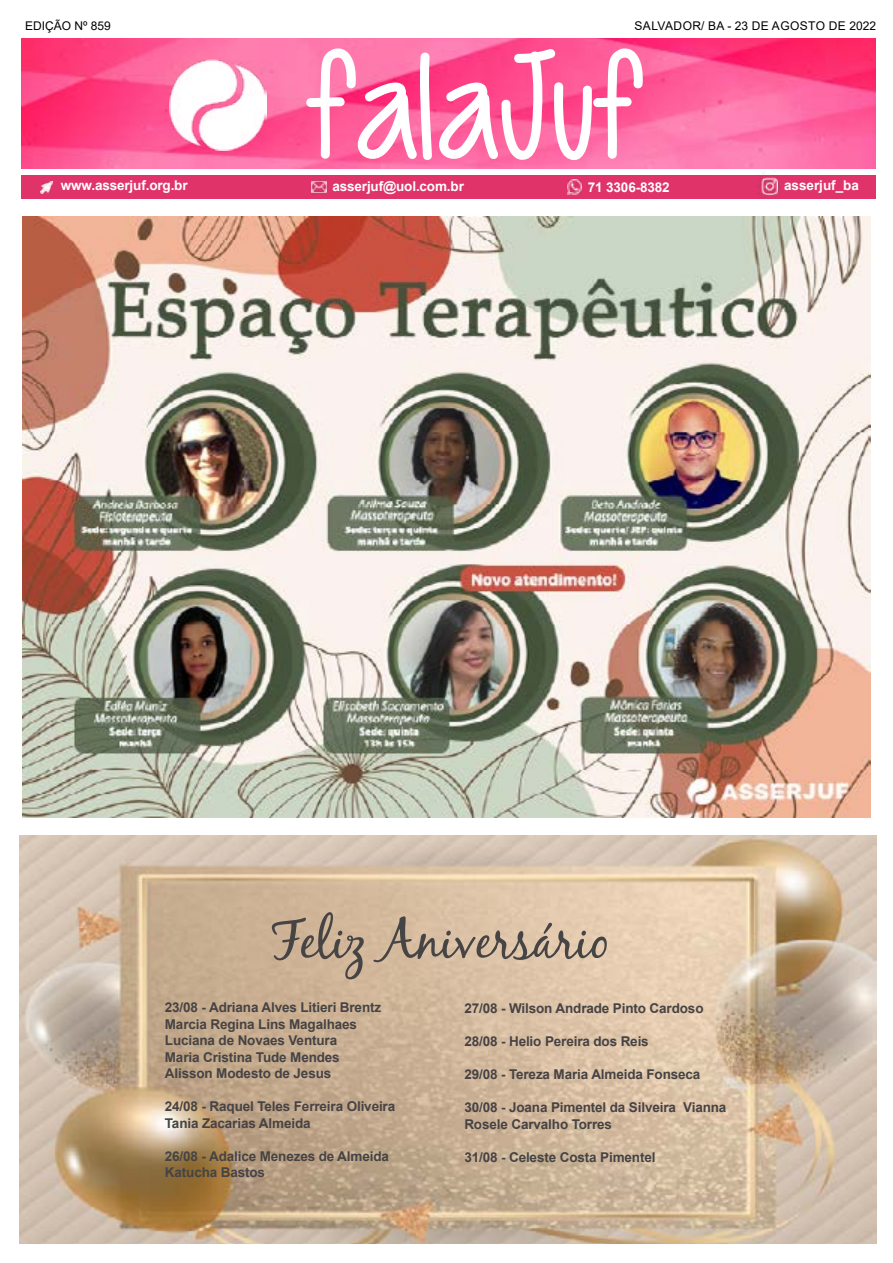
<style>
.page{position:relative;width:893px;height:1263px;background:#fff}
.page>*{position:absolute;margin:0;border:0;box-sizing:border-box;transform-origin:0 0}
.t1{font:150px "Cutie Patootie";letter-spacing:-.01em;color:#fff}
.t2{font:54px "Black Jack";letter-spacing:-.01em;color:#464444}
.t3{font:700 13.5px/16.5px "Arial";letter-spacing:-.01em;color:#464344}
.t4{font:700 13.5px "Arial";letter-spacing:-.01em;color:#fff}
.t5{font:12px "Arial";letter-spacing:.035em;color:#000}
.t6{font:12px "Arial";color:#000}
</style>
<div class="page">
<div style="left:21px;top:175px;width:854px;height:24px;background:#df3369"></div>
<img style="left:20px;top:836px;width:856px;height:407px">
<img style="left:21px;top:39px;width:855px;height:129px">
<img style="left:169px;top:60px;width:97px;height:91px">
<img style="left:757px;top:173px;width:22px;height:23px">
<svg style="left:40px;top:181px;width:13px;height:12px"></svg>
<img style="left:567px;top:180px;width:15px;height:14px">
<img style="left:312px;top:180px;width:14px;height:14px">
<img style="left:23px;top:216px;width:848px;height:601px">
<p class="t6" style="left:25px;top:18px;width:87px">EDIÇÃO Nº 859</p>
<p class="t5" style="left:635px;top:17px;width:243px">SALVADOR/ BA - 23 DE AGOSTO DE 2022</p>
<h1 class="t1" style="left:303px;top:26px;width:338px">falaJuf</h1>
<p class="t4" style="left:61px;top:176px;width:128px">www.asserjuf.org.br</p>
<p class="t4" style="left:332px;top:176px;width:133px">asserjuf@uol.com.br</p>
<p class="t4" style="left:588px;top:177px;width:83px">71 3306-8382</p>
<p class="t4" style="left:784px;top:176px;width:77px">asserjuf_ba</p>
<h2 class="t2" style="left:270px;top:907px;width:342px">Feliz Aniversário</h2>
<p class="t3" style="left:165px;top:999px;width:218px">23/08 - Adriana Alves Litieri Brentz<br>Marcia Regina Lins Magalhaes<br>Luciana de Novaes Ventura<br>Maria Cristina Tude Mendes<br>Alisson Modesto de Jesus</p>
<p class="t3" style="left:165px;top:1098px;width:232px">24/08 - Raquel Teles Ferreira Oliveira<br>Tania Zacarias Almeida</p>
<p class="t3" style="left:165px;top:1148px;width:226px">26/08 - Adalice Menezes de Almeida<br>Katucha Bastos</p>
<p class="t3" style="left:464px;top:1000px;width:241px">27/08 - Wilson Andrade Pinto Cardoso</p>
<p class="t3" style="left:464px;top:1033px;width:186px">28/08 - Helio Pereira dos Reis</p>
<p class="t3" style="left:464px;top:1066px;width:238px">29/08 - Tereza Maria Almeida Fonseca</p>
<p class="t3" style="left:464px;top:1099px;width:264px">30/08 - Joana Pimentel da Silveira Vianna<br>Rosele Carvalho Torres</p>
<p class="t3" style="left:464px;top:1149px;width:193px">31/08 - Celeste Costa Pimentel</p>
</div>
